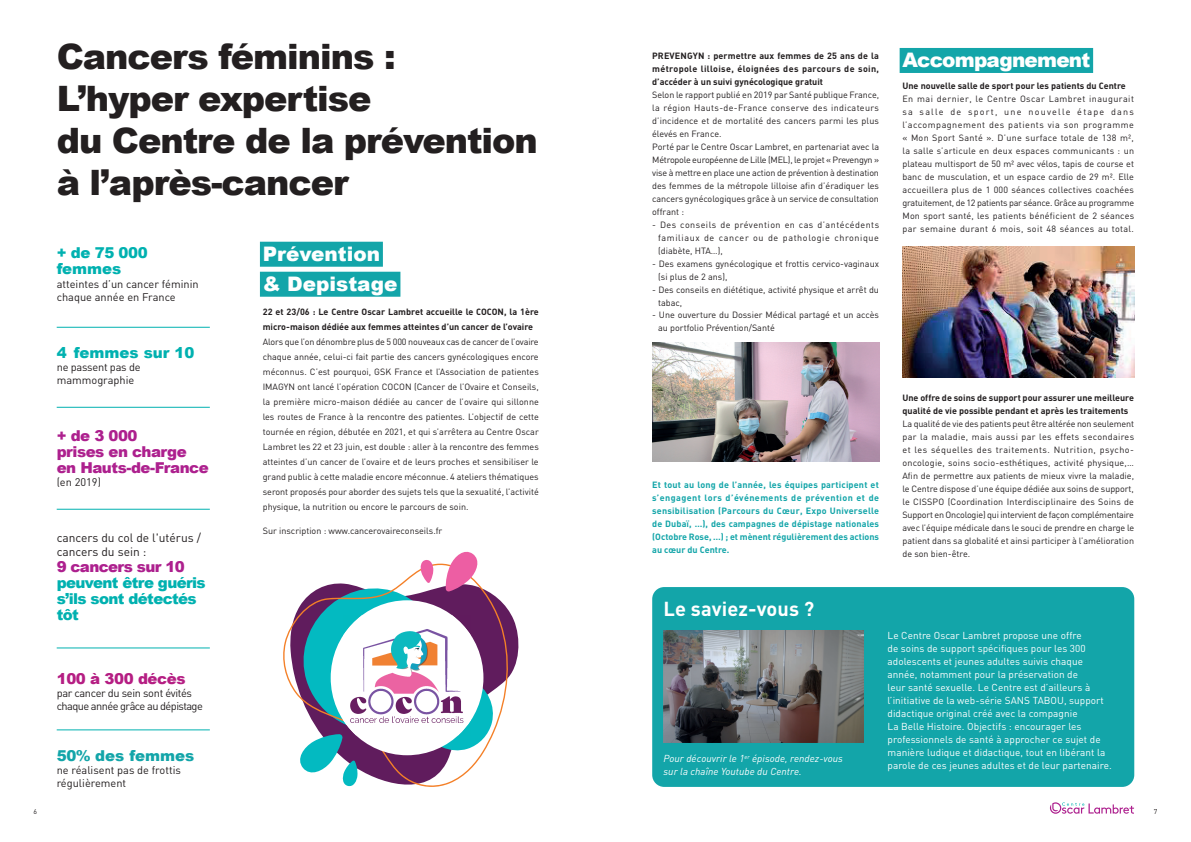
<style>
.page{position:relative;width:1191px;height:842px;background:#fff}
.page>*{position:absolute;margin:0;border:0;box-sizing:border-box;transform-origin:0 0}
.t1{font:900 35px/42px "Arial";letter-spacing:-.03em;color:#231f20}
.t2{font:900 20px/30px "Arial";color:#fff}
.t3{font:900 20px "Arial";letter-spacing:-.04em;color:#fff}
.t4{font:700 20px "DIN";letter-spacing:.005em;color:#fff}
.t5{font:900 15px/16px "Arial";letter-spacing:-.03em;color:#ad208e}
.t6{font:900 15px/16px "Arial";letter-spacing:-.04em;color:#00b1b0}
.t7{font:900 15px/16px "Arial";letter-spacing:-.015em;color:#00b1b0}
.t8{font:900 15px "Arial";letter-spacing:-.025em;color:#b51e83}
.t9{font:900 15px "Arial";color:#00b1b0}
.t10{font:900 15px "Arial";color:#13a5a9}
.t11{font:12px/14.4px "DIN";color:#231f20}
.t12{font:11px/13.2px "DIN";color:#231f20}
.t13{font:11px/13.2px "DIN";letter-spacing:-.05em;color:#231f20}
.t14{font:10px/13px "DIN";letter-spacing:.005em;color:#fff}
.t15{font:italic 10px/13px "DIN";letter-spacing:.005em;color:#fff}
.t16{font:9px/13px "DIN";color:#231f20;text-align:justify}
.t17{font:700 9px/13px "DIN";color:#231f20}
.t18{font:700 9px/13px "DIN";color:#13a5a9;text-align:justify}
.t19{font:7px "DIN";color:#231f20}
</style>
<div class="page">
<svg style="left:1050px;top:802px;width:84px;height:12px"></svg>
<div style="left:899px;top:48px;width:194px;height:25px;background:#13a5a9"></div>
<div style="left:260px;top:242px;width:123px;height:25px;background:#13a5a9"></div>
<div style="left:260px;top:272px;width:140px;height:25px;background:#13a5a9"></div>
<div style="left:652px;top:587px;width:482px;height:200px;background:#13a5a9;border-radius:12px"></div>
<img style="left:663px;top:631px;width:200px;height:112px">
<img style="left:652px;top:342px;width:227px;height:119px">
<img style="left:902px;top:247px;width:232px;height:130px">
<hr style="left:57px;top:327px;width:153px;height:1px;background:#00b1b0">
<hr style="left:57px;top:407px;width:153px;height:1px;background:#00b1b0">
<hr style="left:57px;top:509px;width:153px;height:1px;background:#00b1b0">
<hr style="left:57px;top:647px;width:153px;height:1px;background:#00b1b0">
<hr style="left:57px;top:729px;width:153px;height:1px;background:#00b1b0">
<svg style="left:512px;top:616px;width:7px;height:56px"></svg>
<svg style="left:283px;top:597px;width:229px;height:131px"></svg>
<svg style="left:290px;top:551px;width:206px;height:236px"></svg>
<h1 class="t1" style="left:57px;top:34px;width:482px">Cancers féminins :<br>L’hyper expertise<br>du Centre de la prévention à l’après-cancer</h1>
<h2 class="t3" style="left:902px;top:46px;width:189px">Accompagnement</h2>
<p class="t17" style="left:652px;top:48px;width:228px;text-align:justify">PREVENGYN : permettre aux femmes de 25 ans de la métropole lilloise, éloignées des parcours de soin, d’accéder à un suivi gynécologique gratuit</p>
<p class="t16" style="left:652px;top:88px;width:228px;text-align:left">Selon le rapport publié en 2019 par Santé publique France, la région Hauts-de-France conserve des indicateurs d’incidence et de mortalité des cancers parmi les plus élevés en France.<br>Porté par le Centre Oscar Lambret, en partenariat avec la Métropole européenne de Lille (MEL), le projet « Prevengyn » vise à mettre en place une action de prévention à destination des femmes de la métropole lilloise afin d’éradiquer les cancers gynécologiques grâce à un service de consultation offrant :</p>
<p class="t16" style="left:658px;top:218px;width:222px;text-indent:-6px">- Des conseils de prévention en cas d’antécédents familiaux de cancer ou de pathologie chronique (diabète, HTA…),</p>
<p class="t16" style="left:658px;top:257px;width:222px;text-indent:-6px">- Des examens gynécologique et frottis cervico-vaginaux (si plus de 2 ans),</p>
<p class="t16" style="left:658px;top:283px;width:222px;text-indent:-6px">- Des conseils en diététique, activité physique et arrêt du tabac,</p>
<p class="t16" style="left:658px;top:309px;width:222px;text-indent:-6px">- Une ouverture du Dossier Médical partagé et un accès au portfolio Prévention/Santé</p>
<p class="t17" style="left:902px;top:79px;width:225px">Une nouvelle salle de sport pour les patients du Centre</p>
<p class="t16" style="left:902px;top:92px;width:233px">En mai dernier, le Centre Oscar Lambret inaugurait sa salle de sport, une nouvelle étape dans l’accompagnement des patients via son programme « Mon Sport Santé ». D’une surface totale de 138 m², la salle s’articule en deux espaces communicants : un plateau multisport de 50 m² avec vélos, tapis de course et banc de musculation, et un espace cardio de 29 m². Elle accueillera plus de 1 000 séances collectives coachées gratuitement, de 12 patients par séance. Grâce au programme Mon sport santé, les patients bénéficient de 2 séances par semaine durant 6 mois, soit 48 séances au total.</p>
<h2 class="t2" style="left:263px;top:238px;width:136px">Prévention &amp; Depistage</h2>
<p class="t17" style="left:263px;top:303px;width:277px;line-height:15px">22 et 23/06 : Le Centre Oscar Lambret accueille le COCON, la 1ère micro-maison dédiée aux femmes atteintes d’un cancer de l’ovaire</p>
<p class="t16" style="left:263px;top:334px;width:278px;line-height:15px">Alors que l’on dénombre plus de 5 000 nouveaux cas de cancer de l’ovaire chaque année, celui-ci fait partie des cancers gynécologiques encore méconnus. C’est pourquoi, GSK France et l’Association de patientes IMAGYN ont lancé l’opération COCON (Cancer de l’Ovaire et Conseils, la première micro-maison dédiée au cancer de l’ovaire qui sillonne les routes de France à la rencontre des patientes. L’objectif de cette tournée en région, débutée en 2021, et qui s’arrêtera au Centre Oscar Lambret les 22 et 23 juin, est double : aller à la rencontre des femmes atteintes d’un cancer de l’ovaire et de leurs proches et sensibiliser le grand public à cette maladie encore méconnue. 4 ateliers thématiques seront proposés pour aborder des sujets tels que la sexualité, l’activité physique, la nutrition ou encore le parcours de soin.</p>
<p class="t16" style="left:263px;top:524px;width:181px">Sur inscription : www.cancerovaireconseils.fr</p>
<h3 class="t7" style="left:57px;top:244px;width:93px">+ de 75 000 femmes</h3>
<p class="t12" style="left:57px;top:277px;width:143px">atteintes d’un cancer féminin chaque année en France</p>
<h3 class="t9" style="left:57px;top:342px;width:139px">4 femmes sur 10</h3>
<p class="t12" style="left:57px;top:360px;width:85px">ne passent pas de mammographie</p>
<p class="t17" style="left:902px;top:391px;width:233px">Une offre de soins de support pour assurer une meilleure qualité de vie possible pendant et après les traitements</p>
<p class="t16" style="left:902px;top:417px;width:233px">La qualité de vie des patients peut être altérée non seulement par la maladie, mais aussi par les effets secondaires et les séquelles des traitements. Nutrition, psycho&shy;oncologie, soins socio-esthétiques, activité physique,… Afin de permettre aux patients de mieux vivre la maladie, le Centre dispose d’une équipe dédiée aux soins de support, le CISSPO (Coordination Interdisciplinaire des Soins de Support en Oncologie) qui intervient de façon complémentaire avec l’équipe médicale dans le souci de prendre en charge le patient dans sa globalité et ainsi participer à l’amélioration de son bien-être.</p>
<h3 class="t5" style="left:57px;top:427px;width:154px">+ de 3 000<br>prises en charge en Hauts-de-France</h3>
<p class="t12" style="left:57px;top:475px;width:46px">(en 2019)</p>
<p class="t18" style="left:652px;top:477px;width:228px">Et tout au long de l’année, les équipes participent et s’engagent lors d’événements de prévention et de sensibilisation (Parcours du Cœur, Expo Universelle de Dubaï, …), des campagnes de dépistage nationales (Octobre Rose, …) ; et mènent régulièrement des actions au cœur du Centre.</p>
<h3 class="t11" style="left:57px;top:530px;width:146px">cancers du col de l'utérus / cancers du sein :</h3>
<h3 class="t5" style="left:57px;top:559px;width:130px">9 cancers sur 10</h3>
<h3 class="t6" style="left:57px;top:575px;width:151px">peuvent être guéris s’ils sont détectés tôt</h3>
<h2 class="t4" style="left:663px;top:595px;width:152px">Le saviez-vous ?</h2>
<h3 class="t8" style="left:57px;top:667px;width:130px">100 à 300 décès</h3>
<p class="t13" style="left:57px;top:686px;width:148px">par cancer du sein sont évités chaque année grâce au dépistage</p>
<h3 class="t10" style="left:57px;top:744px;width:139px">50% des femmes</h3>
<p class="t12" style="left:57px;top:763px;width:126px">ne réalisent pas de frottis régulièrement</p>
<p class="t15" style="left:663px;top:751px;width:181px">Pour découvrir le 1<sup>er</sup> épisode, rendez-vous sur la chaîne Youtube du Centre.</p>
<p class="t14" style="left:887px;top:628px;width:226px">Le Centre Oscar Lambret propose une offre<br>de soins de support spécifiques pour les 300 adolescents et jeunes adultes suivis chaque année, notamment pour la préservation de<br>leur santé sexuelle. Le Centre est d’ailleurs à l’initiative de la web-série SANS TABOU, support didactique original créé avec la compagnie<br>La Belle Histoire. Objectifs : encourager les professionnels de santé à approcher ce sujet de manière ludique et didactique, tout en libérant la parole de ces jeunes adultes et de leur partenaire.</p>
<p class="t19" style="left:34px;top:807px;width:5px">6</p>
<p class="t19" style="left:1153px;top:807px;width:5px">7</p>
</div>
